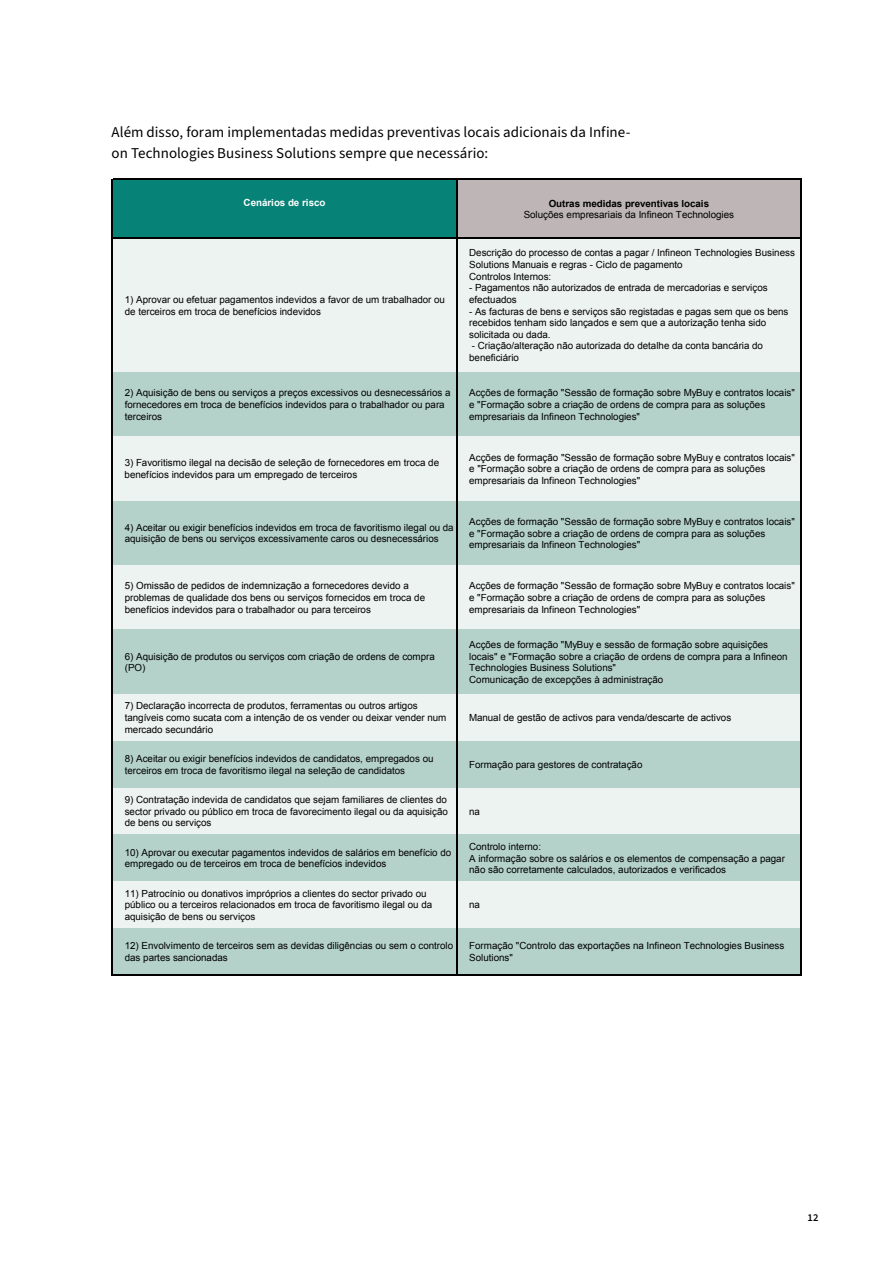
<style>
.page{position:relative;width:893px;height:1263px;background:#fff}
.page>*{position:absolute;margin:0;border:0;box-sizing:border-box;transform-origin:0 0}
.t1{font:15px/21px "Source Sans 3";letter-spacing:.005em;color:#000}
.t2{font:600 10.5px "Source Sans 3";color:#000}
.t3{font:9.75px/11.7px "Arial";letter-spacing:-.005em;color:#000}
.t4{font:700 9.75px "Arial";letter-spacing:-.005em;color:#000}
.t5{font:700 9.75px "Arial";color:#fff}
</style>
<div class="page">
<div style="left:113px;top:180px;width:344px;height:58px;background:#078276"></div>
<div style="left:457px;top:180px;width:344px;height:58px;background:#bdb5b6"></div>
<div style="left:113px;top:238px;width:688px;height:134px;background:#edf3f1"></div>
<div style="left:113px;top:372px;width:688px;height:64px;background:#b5d2ca"></div>
<div style="left:113px;top:436px;width:688px;height:65px;background:#edf3f1"></div>
<div style="left:113px;top:501px;width:688px;height:64px;background:#b5d2ca"></div>
<div style="left:113px;top:565px;width:688px;height:65px;background:#edf3f1"></div>
<div style="left:113px;top:629px;width:688px;height:65px;background:#b5d2ca"></div>
<div style="left:113px;top:694px;width:688px;height:47px;background:#edf3f1"></div>
<div style="left:113px;top:741px;width:688px;height:47px;background:#b5d2ca"></div>
<div style="left:113px;top:787px;width:688px;height:47px;background:#edf3f1"></div>
<div style="left:113px;top:834px;width:688px;height:47px;background:#b5d2ca"></div>
<div style="left:113px;top:881px;width:688px;height:47px;background:#edf3f1"></div>
<div style="left:113px;top:928px;width:688px;height:47px;background:#b5d2ca"></div>
<hr style="left:112px;top:179px;width:1px;height:796px;background:#000">
<hr style="left:456px;top:180px;width:1px;height:795px;background:#000">
<hr style="left:800px;top:180px;width:2px;height:795px;background:#000">
<hr style="left:113px;top:179px;width:689px;height:1px;background:#000">
<hr style="left:113px;top:237px;width:689px;height:1px;background:#000">
<hr style="left:113px;top:974px;width:689px;height:1px;background:#000">
<h1 class="t1" style="left:112px;top:122px;width:520px">Além disso, foram implementadas medidas preventivas locais adicionais da Infine&shy;on Technologies Business Solutions sempre que necessário:</h1>
<p class="t5" style="left:244px;top:196px;width:83px">Cenários de risco</p>
<p class="t4" style="left:549px;top:197px;width:162px">Outras medidas preventivas locais</p>
<p class="t3" style="left:524px;top:209px;width:212px">Soluções empresariais da Infineon Technologies</p>
<p class="t3" style="left:125px;top:294px;width:322px">1) Aprovar ou efetuar pagamentos indevidos a favor de um trabalhador ou de terceiros em troca de benefícios indevidos</p>
<p class="t3" style="left:469px;top:247px;width:327px">Descrição do processo de contas a pagar / Infineon Technologies Business<br>Solutions Manuais e regras - Ciclo de pagamento<br>Controlos Internos:</p>
<p class="t3" style="left:469px;top:282px;width:300px">- Pagamentos não autorizados de entrada de mercadorias e serviços efectuados</p>
<p class="t3" style="left:469px;top:305px;width:321px">- As facturas de bens e serviços são registadas e pagas sem que os bens recebidos tenham sido lançados e sem que a autorização tenha sido solicitada ou dada.</p>
<p class="t3" style="left:469px;top:340px;width:295px">- Criação/alteração não autorizada do detalhe da conta bancária do beneficiário</p>
<p class="t3" style="left:125px;top:387px;width:327px">2) Aquisição de bens ou serviços a preços excessivos ou desnecessários a fornecedores em troca de benefícios indevidos para o trabalhador ou para terceiros</p>
<p class="t3" style="left:469px;top:387px;width:327px">Acções de formação "Sessão de formação sobre MyBuy e contratos locais" e "Formação sobre a criação de ordens de compra para as soluções empresariais da Infineon Technologies"</p>
<p class="t3" style="left:125px;top:457px;width:316px">3) Favoritismo ilegal na decisão de seleção de fornecedores em troca de benefícios indevidos para um empregado de terceiros</p>
<p class="t3" style="left:469px;top:451px;width:327px">Acções de formação "Sessão de formação sobre MyBuy e contratos locais" e "Formação sobre a criação de ordens de compra para as soluções empresariais da Infineon Technologies"</p>
<p class="t3" style="left:125px;top:522px;width:330px">4) Aceitar ou exigir benefícios indevidos em troca de favoritismo ilegal ou da aquisição de bens ou serviços excessivamente caros ou desnecessários</p>
<p class="t3" style="left:469px;top:516px;width:327px">Acções de formação "Sessão de formação sobre MyBuy e contratos locais" e "Formação sobre a criação de ordens de compra para as soluções empresariais da Infineon Technologies"</p>
<p class="t3" style="left:125px;top:580px;width:302px">5) Omissão de pedidos de indemnização a fornecedores devido a problemas de qualidade dos bens ou serviços fornecidos em troca de benefícios indevidos para o trabalhador ou para terceiros</p>
<p class="t3" style="left:469px;top:580px;width:327px">Acções de formação "Sessão de formação sobre MyBuy e contratos locais" e "Formação sobre a criação de ordens de compra para as soluções empresariais da Infineon Technologies"</p>
<p class="t3" style="left:125px;top:650px;width:312px">6) Aquisição de produtos ou serviços com criação de ordens de compra (PO)</p>
<p class="t3" style="left:469px;top:639px;width:320px">Acções de formação "MyBuy e sessão de formação sobre aquisições locais" e "Formação sobre a criação de ordens de compra para a Infineon Technologies Business Solutions"<br>Comunicação de excepções à administração</p>
<p class="t3" style="left:125px;top:700px;width:323px">7) Declaração incorrecta de produtos, ferramentas ou outros artigos tangíveis como sucata com a intenção de os vender ou deixar vender num mercado secundário</p>
<p class="t3" style="left:469px;top:712px;width:264px">Manual de gestão de activos para venda/descarte de activos</p>
<p class="t3" style="left:125px;top:753px;width:310px">8) Aceitar ou exigir benefícios indevidos de candidatos, empregados ou terceiros em troca de favoritismo ilegal na seleção de candidatos</p>
<p class="t3" style="left:469px;top:759px;width:175px">Formação para gestores de contratação</p>
<p class="t3" style="left:125px;top:794px;width:325px;text-align:justify">9) Contratação indevida de candidatos que sejam familiares de clientes do sector privado ou público em troca de favorecimento ilegal ou da aquisição de bens ou serviços</p>
<p class="t3" style="left:469px;top:805px;width:12px">na</p>
<p class="t3" style="left:125px;top:846px;width:328px">10) Aprovar ou executar pagamentos indevidos de salários em benefício do empregado ou de terceiros em troca de benefícios indevidos</p>
<p class="t3" style="left:469px;top:841px;width:317px">Controlo interno:<br>A informação sobre os salários e os elementos de compensação a pagar não são corretamente calculados, autorizados e verificados</p>
<p class="t3" style="left:125px;top:887px;width:309px">11) Patrocínio ou donativos impróprios a clientes do sector privado ou público ou a terceiros relacionados em troca de favoritismo ilegal ou da aquisição de bens ou serviços</p>
<p class="t3" style="left:469px;top:899px;width:12px">na</p>
<p class="t3" style="left:125px;top:940px;width:330px">12) Envolvimento de terceiros sem as devidas diligências ou sem o controlo das partes sancionadas</p>
<p class="t3" style="left:469px;top:940px;width:317px">Formação "Controlo das exportações na Infineon Technologies Business<br>Solutions"</p>
<p class="t2" style="left:807px;top:1210px;width:13px">12</p>
</div>
